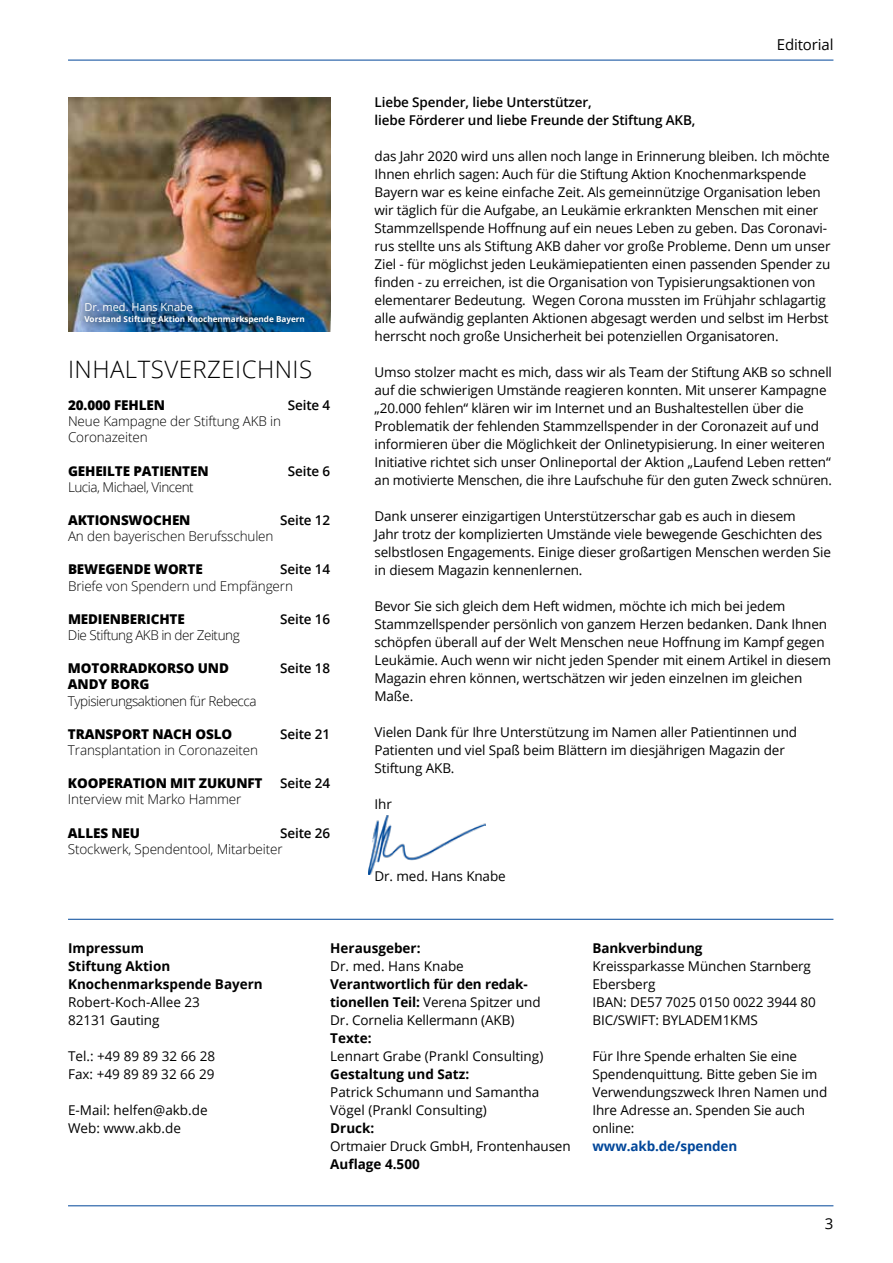
<style>
.page{position:relative;width:893px;height:1263px;background:#fff}
.page>*{position:absolute;margin:0;border:0;box-sizing:border-box;transform-origin:0 0}
.t1{font:300 24px "Open Sans";letter-spacing:.02em;color:#000}
.t2{font:15px "Open Sans";letter-spacing:-.01em;color:#000}
.t3{font:13.5px/18px "Open Sans";letter-spacing:-.01em;color:#000}
.t4{font:300 13.5px/16.2px "Open Sans";letter-spacing:-.01em;color:#000}
.t5{font:800 13.5px "Open Sans";letter-spacing:-.01em;color:#000}
.t6{font:600 13.5px/18px "Open Sans";letter-spacing:-.01em;color:#000}
.t7{font:700 13.5px/18px "Open Sans";color:#000}
.t8{font:300 13.5px "Open Sans";letter-spacing:-.035em;color:#000}
.t9{font:700 13.5px "Open Sans";letter-spacing:-.01em;color:#004699}
.t10{font:10.95px "Open Sans";color:#fff}
.t11{font:700 8.1px "Open Sans";color:#fff}
.s1{font-weight:700}
</style>
<div class="page">
<hr style="left:68px;top:1205px;width:765px;height:1px;background:#004699">
<hr style="left:68px;top:60px;width:765px;height:1px;background:#004699">
<img style="left:68px;top:98px;width:262px;height:234px">
<img style="left:76px;top:295px;width:237px;height:37px">
<img style="left:368px;top:815px;width:118px;height:59px">
<hr style="left:68px;top:919px;width:765px;height:1px;background:#004699">
<p class="t10" style="left:84px;top:300px;width:110px">Dr. med. Hans Knabe</p>
<p class="t11" style="left:84px;top:313px;width:222px">Vorstand Stiftung Aktion Knochenmarkspende Bayern</p>
<h1 class="t1" style="left:68px;top:352px;width:246px">INHALTSVERZEICHNIS</h1>
<p class="t5" style="left:68px;top:395px;width:98px">20.000 FEHLEN</p>
<p class="t6" style="left:288px;top:396px;width:44px">Seite 4</p>
<p class="t4" style="left:68px;top:413px;width:214px">Neue Kampagne der Stiftung AKB in<br>Coronazeiten</p>
<p class="t5" style="left:68px;top:460px;width:142px">GEHEILTE PATIENTEN</p>
<p class="t6" style="left:288px;top:461px;width:44px">Seite 6</p>
<p class="t8" style="left:68px;top:478px;width:127px">Lucia, Michael, Vincent</p>
<p class="t5" style="left:68px;top:510px;width:124px">AKTIONSWOCHEN</p>
<p class="t6" style="left:280px;top:511px;width:52px">Seite 12</p>
<p class="t4" style="left:68px;top:528px;width:207px">An den bayerischen Berufsschulen</p>
<p class="t5" style="left:68px;top:559px;width:136px">BEWEGENDE WORTE</p>
<p class="t6" style="left:280px;top:560px;width:52px">Seite 14</p>
<p class="t4" style="left:68px;top:577px;width:226px">Briefe von Spendern und Empfängern</p>
<p class="t5" style="left:68px;top:609px;width:118px">MEDIENBERICHTE</p>
<p class="t6" style="left:280px;top:610px;width:52px">Seite 16</p>
<p class="t8" style="left:68px;top:626px;width:173px">Die Stiftung AKB in der Zeitung</p>
<p class="t5" style="left:68px;top:658px;width:163px">MOTORRADKORSO UND</p>
<p class="t6" style="left:280px;top:659px;width:52px">Seite 18</p>
<p class="t5" style="left:68px;top:674px;width:83px">ANDY BORG</p>
<p class="t8" style="left:68px;top:691px;width:190px">Typisierungsaktionen für Rebecca</p>
<p class="t5" style="left:68px;top:724px;width:166px">TRANSPORT NACH OSLO</p>
<p class="t6" style="left:280px;top:725px;width:52px">Seite 21</p>
<p class="t4" style="left:68px;top:742px;width:192px">Transplantation in Coronazeiten</p>
<p class="t5" style="left:68px;top:773px;width:196px">KOOPERATION MIT ZUKUNFT</p>
<p class="t6" style="left:280px;top:774px;width:52px">Seite 24</p>
<p class="t4" style="left:68px;top:791px;width:175px">Interview mit Marko Hammer</p>
<p class="t5" style="left:68px;top:822px;width:74px">ALLES NEU</p>
<p class="t6" style="left:280px;top:823px;width:52px">Seite 26</p>
<p class="t4" style="left:68px;top:840px;width:216px">Stockwerk, Spendentool, Mitarbeiter</p>
<p class="t2" style="left:777px;top:34px;width:58px">Editorial</p>
<p class="t6" style="left:375px;top:93px;width:322px">Liebe Spender, liebe Unterstützer,<br>liebe Förderer und liebe Freunde der Stiftung AKB,</p>
<p class="t3" style="left:375px;top:147px;width:457px">das Jahr 2020 wird uns allen noch lange in Erinnerung bleiben. Ich möchte Ihnen ehrlich sagen: Auch für die Stiftung Aktion Knochenmarkspende Bayern war es keine einfache Zeit. Als gemeinnützige Organisation leben wir täglich für die Aufgabe, an Leukämie erkrankten Menschen mit einer Stammzellspende Hoffnung auf ein neues Leben zu geben. Das Coronavi&shy;rus stellte uns als Stiftung AKB daher vor große Probleme. Denn um unser Ziel - für möglichst jeden Leukämiepatienten einen passenden Spender zu finden - zu erreichen, ist die Organisation von Typisierungsaktionen von elementarer Bedeutung. Wegen Corona mussten im Frühjahr schlagartig alle aufwändig geplanten Aktionen abgesagt werden und selbst im Herbst herrscht noch große Unsicherheit bei potenziellen Organisatoren.</p>
<p class="t3" style="left:375px;top:363px;width:459px">Umso stolzer macht es mich, dass wir als Team der Stiftung AKB so schnell auf die schwierigen Umstände reagieren konnten. Mit unserer Kampagne „20.000 fehlen“ klären wir im Internet und an Bushaltestellen über die Problematik der fehlenden Stammzellspender in der Coronazeit auf und informieren über die Möglichkeit der Onlinetypisierung. In einer weiteren Initiative richtet sich unser Onlineportal der Aktion „Laufend Leben retten“ an motivierte Menschen, die ihre Laufschuhe für den guten Zweck schnüren.</p>
<p class="t3" style="left:375px;top:507px;width:458px">Dank unserer einzigartigen Unterstützerschar gab es auch in diesem<br>Jahr trotz der komplizierten Umstände viele bewegende Geschichten des selbstlosen Engagements. Einige dieser großartigen Menschen werden Sie in diesem Magazin kennenlernen.</p>
<p class="t3" style="left:375px;top:597px;width:458px">Bevor Sie sich gleich dem Heft widmen, möchte ich mich bei jedem Stammzellspender persönlich von ganzem Herzen bedanken. Dank Ihnen schöpfen überall auf der Welt Menschen neue Hoffnung im Kampf gegen Leukämie. Auch wenn wir nicht jeden Spender mit einem Artikel in diesem Magazin ehren können, wertschätzen wir jeden einzelnen im gleichen Maße.</p>
<p class="t3" style="left:375px;top:723px;width:424px">Vielen Dank für Ihre Unterstützung im Namen aller Patientinnen und<br>Patienten und viel Spaß beim Blättern im diesjährigen Magazin der<br>Stiftung AKB.</p>
<p class="t3" style="left:375px;top:795px;width:19px">Ihr</p>
<p class="t3" style="left:375px;top:867px;width:133px">Dr. med. Hans Knabe</p>
<p class="t7" style="left:68px;top:939px;width:196px">Impressum<br>Stiftung Aktion<br>Knochenmarkspende Bayern</p>
<p class="t3" style="left:68px;top:993px;width:133px">Robert-Koch-Allee 23<br>82131 Gauting</p>
<p class="t3" style="left:68px;top:1047px;width:149px">Tel.: +49 89 89 32 66 28<br>Fax: +49 89 89 32 66 29</p>
<p class="t3" style="left:68px;top:1101px;width:141px">E-Mail: helfen@akb.de<br>Web: www.akb.de</p>
<p class="t7" style="left:330px;top:939px;width:92px">Herausgeber:</p>
<p class="t3" style="left:330px;top:957px;width:135px">Dr. med. Hans Knabe</p>
<p class="t3" style="left:330px;top:975px;width:212px"><span class="s1">Verantwortlich für den redak&shy;tionellen Teil:</span> Verena Spitzer und<br>Dr. Cornelia Kellermann (AKB)</p>
<p class="t7" style="left:330px;top:1029px;width:43px">Texte:</p>
<p class="t3" style="left:330px;top:1047px;width:215px">Lennart Grabe (Prankl Consulting)</p>
<p class="t7" style="left:330px;top:1065px;width:141px">Gestaltung und Satz:</p>
<p class="t3" style="left:330px;top:1083px;width:211px">Patrick Schumann und Samantha<br>Vögel (Prankl Consulting)</p>
<p class="t7" style="left:330px;top:1119px;width:46px">Druck:</p>
<p class="t3" style="left:330px;top:1137px;width:242px">Ortmaier Druck GmbH, Frontenhausen</p>
<p class="t7" style="left:330px;top:1155px;width:91px">Auflage 4.500</p>
<p class="t7" style="left:592px;top:939px;width:111px">Bankverbindung</p>
<p class="t3" style="left:592px;top:957px;width:225px">Kreissparkasse München Starnberg<br>Ebersberg<br>IBAN: DE57 7025 0150 0022 3944 80<br>BIC/SWIFT: BYLADEM1KMS</p>
<p class="t3" style="left:592px;top:1047px;width:236px">Für Ihre Spende erhalten Sie eine<br>Spendenquittung. Bitte geben Sie im<br>Verwendungszweck Ihren Namen und<br>Ihre Adresse an. Spenden Sie auch online:</p>
<p class="t9" style="left:592px;top:1137px;width:146px">www.akb.de/spenden</p>
<p class="t2" style="left:825px;top:1213px;width:10px">3</p>
</div>
